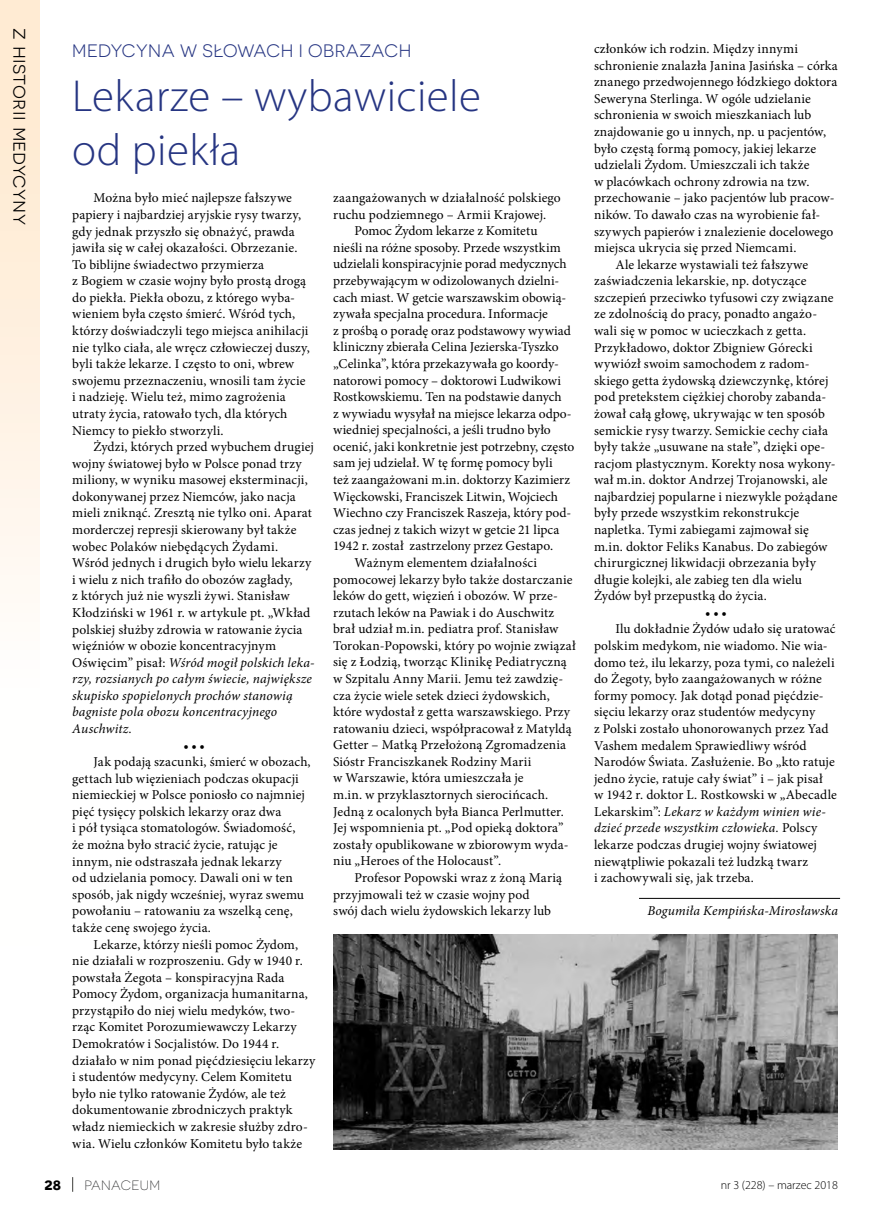
<style>
.page{position:relative;width:872px;height:1212px;background:#fff}
.page>*{position:absolute;margin:0;border:0;box-sizing:border-box;transform-origin:0 0}
.P_Tytuł_średni_30{font:300 45px/54px "Myriad Pro";letter-spacing:.01em;color:#263582}
.t1{font:21px "Novecentosanswide";letter-spacing:.01em;color:#000}
.P_Nagłówek{font:18px "Novecentosanswide";letter-spacing:.025em;color:#263582}
.P_Tekst{font:13.5px/16.6px "Minion Pro";letter-spacing:.01em;color:#000}
.P_Podpis_autora{font:italic 13.5px "Minion Pro";letter-spacing:.005em;color:#000}
.t2{font:300 13.5px "Novecentosanswide";letter-spacing:.025em;color:#2c2d2e}
.P_Kropki{font:700 13.5px "Minion Pro";color:#000}
.t3{font:700 13.5px "Novecentosanswide";color:#000}
.t4{font:300 12px "Myriad Pro";color:#000}
.s1{font-style:italic}
</style>
<div class="page">
<hr style="left:639px;top:898px;width:201px;height:1px;background:#000">
<img style="left:333px;top:934px;width:505px;height:215px">
<svg style="left:72px;top:1177px;width:1px;height:15px"></svg>
<div style="left:0;top:0;width:40px;height:945px;background:linear-gradient(to bottom,#ffe8cd,#fff)"></div>
<h2 class="t1" style="left:33px;top:28px;width:198px;rotate:90deg">z historii medycyny</h2>
<p class="P_Nagłówek" style="left:72px;top:41px;width:341px">MEDYCYNA W SŁOWACH I OBRAZACH</p>
<p class="P_Tytuł_średni_30" style="left:72px;top:69px;width:410px">Lekarze – wybawiciele od piekła</p>
<p class="P_Tekst" style="left:72px;top:190px;width:239px;text-indent:21px">Można było mieć najlepsze fałszywe papiery i najbardziej aryjskie rysy twarzy, gdy jednak przyszło się obnażyć, prawda jawiła się w całej okazałości. Obrzezanie.<br>To biblijne świadectwo przymierza<br>z Bogiem w czasie wojny było prostą drogą do piekła. Piekła obozu, z którego wyba&shy;wieniem była często śmierć. Wśród tych, którzy doświadczyli tego miejsca anihilacji nie tylko ciała, ale wręcz człowieczej duszy, byli także lekarze. I często to oni, wbrew swojemu przeznaczeniu, wnosili tam życie i nadzieję. Wielu też, mimo zagrożenia utraty życia, ratowało tych, dla których Niemcy to piekło stworzyli.</p>
<p class="P_Tekst" style="left:72px;top:438px;width:244px;text-indent:21px">Żydzi, których przed wybuchem drugiej wojny światowej było w Polsce ponad trzy miliony, w wyniku masowej eksterminacji, dokonywanej przez Niemców, jako nacja mieli zniknąć. Zresztą nie tylko oni. Aparat morderczej represji skierowany był także wobec Polaków niebędących Żydami.<br>Wśród jednych i drugich było wielu lekarzy i wielu z nich trafiło do obozów zagłady,<br>z których już nie wyszli żywi. Stanisław Kłodziński w 1961 r. w artykule pt. „Wkład polskiej służby zdrowia w ratowanie życia więźniów w obozie koncentracyjnym Oświęcim” pisał: <span class="s1">Wśród mogił polskich leka&shy;rzy, rozsianych po całym świecie, największe skupisko spopielonych prochów stanowią bagniste pola obozu koncentracyjnego Auschwitz.</span></p>
<p class="P_Kropki" style="left:183px;top:736px;width:23px">•••</p>
<p class="P_Tekst" style="left:72px;top:753px;width:240px;text-indent:21px">Jak podają szacunki, śmierć w obozach, gettach lub więzieniach podczas okupacji niemieckiej w Polsce poniosło co najmniej pięć tysięcy polskich lekarzy oraz dwa<br>i pół tysiąca stomatologów. Świadomość, że można było stracić życie, ratując je innym, nie odstraszała jednak lekarzy<br>od udzielania pomocy. Dawali oni w ten sposób, jak nigdy wcześniej, wyraz swemu powołaniu – ratowaniu za wszelką cenę, także cenę swojego życia.</p>
<p class="P_Tekst" style="left:72px;top:936px;width:244px;text-indent:21px">Lekarze, którzy nieśli pomoc Żydom, nie działali w rozproszeniu. Gdy w 1940 r. powstała Żegota – konspiracyjna Rada Pomocy Żydom, organizacja humanitarna, przystąpiło do niej wielu medyków, two&shy;rząc Komitet Porozumiewawczy Lekarzy Demokratów i Socjalistów. Do 1944 r. działało w nim ponad pięćdziesięciu lekarzy i studentów medycyny. Celem Komitetu było nie tylko ratowanie Żydów, ale też dokumentowanie zbrodniczych praktyk władz niemieckich w zakresie służby zdro&shy;wia. Wielu członków Komitetu było także</p>
<p class="P_Tekst" style="left:333px;top:190px;width:229px">zaangażowanych w działalność polskiego ruchu podziemnego – Armii Krajowej.</p>
<p class="P_Tekst" style="left:333px;top:223px;width:243px;text-indent:21px">Pomoc Żydom lekarze z Komitetu<br>nieśli na różne sposoby. Przede wszystkim udzielali konspiracyjnie porad medycznych przebywającym w odizolowanych dzielni&shy;cach miast. W getcie warszawskim obowią&shy;zywała specjalna procedura. Informacje<br>z prośbą o poradę oraz podstawowy wywiad kliniczny zbierała Celina Jezierska-Tyszko „Celinka”, która przekazywała go koordy&shy;natorowi pomocy – doktorowi Ludwikowi Rostkowskiemu. Ten na podstawie danych<br>z wywiadu wysyłał na miejsce lekarza odpo&shy;wiedniej specjalności, a jeśli trudno było ocenić, jaki konkretnie jest potrzebny, często sam jej udzielał. W tę formę pomocy byli<br>też zaangażowani m.in. doktorzy Kazimierz Więckowski, Franciszek Litwin, Wojciech Wiechno czy Franciszek Raszeja, który pod&shy;czas jednej z takich wizyt w getcie 21 lipca 1942 r. został zastrzelony przez Gestapo.</p>
<p class="P_Tekst" style="left:333px;top:554px;width:244px;text-indent:21px">Ważnym elementem działalności pomocowej lekarzy było także dostarczanie leków do gett, więzień i obozów. W prze&shy;rzutach leków na Pawiak i do Auschwitz brał udział m.in. pediatra prof. Stanisław Torokan-Popowski, który po wojnie związał się z Łodzią, tworząc Klinikę Pediatryczną w Szpitalu Anny Marii. Jemu też zawdzię&shy;cza życie wiele setek dzieci żydowskich, które wydostał z getta warszawskiego. Przy ratowaniu dzieci, współpracował z Matyldą Getter – Matką Przełożoną Zgromadzenia Sióstr Franciszkanek Rodziny Marii<br>w Warszawie, która umieszczała je<br>m.in. w przyklasztornych sierocińcach.<br>Jedną z ocalonych była Bianca Perlmutter.<br>Jej wspomnienia pt. „Pod opieką doktora” zostały opublikowane w zbiorowym wyda&shy;niu „Heroes of the Holocaust”.</p>
<p class="P_Tekst" style="left:333px;top:869px;width:230px;text-indent:21px">Profesor Popowski wraz z żoną Marią przyjmowali też w czasie wojny pod<br>swój dach wielu żydowskich lekarzy lub</p>
<p class="P_Tekst" style="left:594px;top:41px;width:245px">członków ich rodzin. Między innymi schronienie znalazła Janina Jasińska – córka znanego przedwojennego łódzkiego doktora Seweryna Sterlinga. W ogóle udzielanie schronienia w swoich mieszkaniach lub znajdowanie go u innych, np. u pacjentów, było częstą formą pomocy, jakiej lekarze udzielali Żydom. Umieszczali ich także<br>w placówkach ochrony zdrowia na tzw. przechowanie – jako pacjentów lub pracow&shy;ników. To dawało czas na wyrobienie fał&shy;szywych papierów i znalezienie docelowego miejsca ukrycia się przed Niemcami.</p>
<p class="P_Tekst" style="left:594px;top:256px;width:245px;text-indent:21px">Ale lekarze wystawiali też fałszywe zaświadczenia lekarskie, np. dotyczące szczepień przeciwko tyfusowi czy związane ze zdolnością do pracy, ponadto angażo&shy;wali się w pomoc w ucieczkach z getta.<br>Przykładowo, doktor Zbigniew Górecki wywiózł swoim samochodem z radom&shy;skiego getta żydowską dziewczynkę, której pod pretekstem ciężkiej choroby zabanda&shy;żował całą głowę, ukrywając w ten sposób semickie rysy twarzy. Semickie cechy ciała były także „usuwane na stałe”, dzięki ope&shy;racjom plastycznym. Korekty nosa wykony&shy;wał m.in. doktor Andrzej Trojanowski, ale najbardziej popularne i niezwykle pożądane były przede wszystkim rekonstrukcje napletka. Tymi zabiegami zajmował się m.in. doktor Feliks Kanabus. Do zabiegów chirurgicznej likwidacji obrzezania były długie kolejki, ale zabieg ten dla wielu Żydów był przepustką do życia.</p>
<p class="P_Kropki" style="left:705px;top:603px;width:23px">•••</p>
<p class="P_Tekst" style="left:594px;top:621px;width:244px;text-indent:21px">Ilu dokładnie Żydów udało się uratować polskim medykom, nie wiadomo. Nie wia&shy;domo też, ilu lekarzy, poza tymi, co należeli do Żegoty, było zaangażowanych w różne formy pomocy. Jak dotąd ponad pięćdzie&shy;sięciu lekarzy oraz studentów medycyny<br>z Polski zostało uhonorowanych przez Yad Vashem medalem Sprawiedliwy wśród Narodów Świata. Zasłużenie. Bo „kto ratuje jedno życie, ratuje cały świat” i – jak pisał<br>w 1942 r. doktor L. Rostkowski w „Abecadle Lekarskim”: <span class="s1">Lekarz w każdym winien wie&shy;dzieć przede wszystkim człowieka.</span> Polscy lekarze podczas drugiej wojny światowej niewątpliwie pokazali też ludzką twarz<br>i zachowywali się, jak trzeba.</p>
<p class="P_Podpis_autora" style="left:647px;top:902px;width:192px">Bogumiła Kempińska-Mirosławska</p>
<p class="t3" style="left:45px;top:1177px;width:18px">28</p>
<p class="t2" style="left:84px;top:1177px;width:77px">PANACEUM</p>
<p class="t4" style="left:720px;top:1178px;width:119px">nr 3 (228) – marzec 2018</p>
</div>
